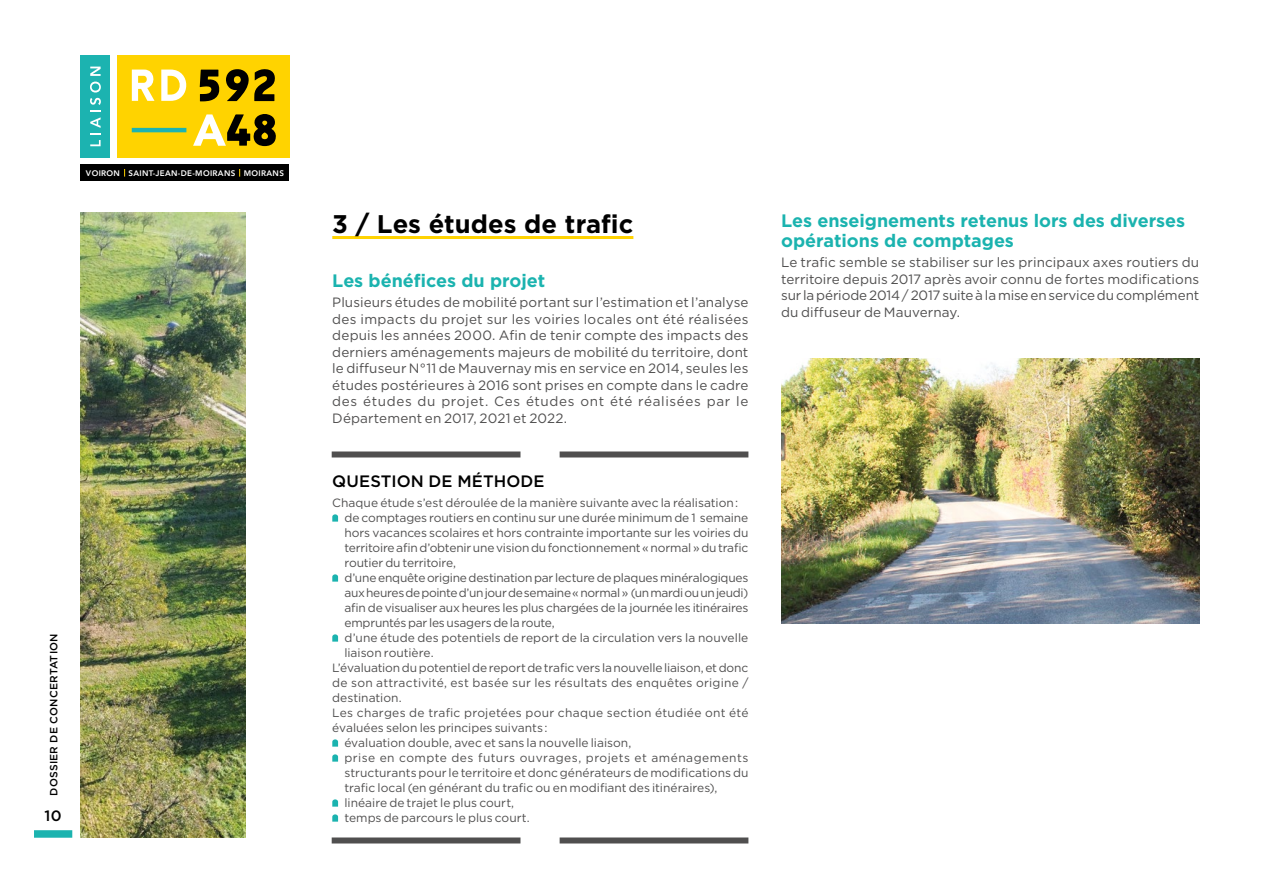
<style>
.page{position:relative;width:1263px;height:893px;background:#fff}
.page>*{position:absolute;margin:0;border:0;box-sizing:border-box;transform-origin:0 0}
.t1{font:700 25.5px "Gotham";letter-spacing:.005em;color:#000}
.t2{font:700 18px/19.5px "Gotham";color:#1bb3af}
.t3{font:500 16.5px "Gotham";letter-spacing:.005em;color:#000}
.t4{font:500 15px "Gotham";color:#000}
.t5{font:13.5px/16.5px "Gotham";letter-spacing:.005em;color:#504f4f;text-align:justify}
.t6{font:12px "Gotham";letter-spacing:-.005em;color:#504f4f}
.t7{font:12px "Gotham";letter-spacing:-.025em;color:#504f4f}
.t8{font:12px "Gotham";letter-spacing:.02em;color:#504f4f}
.t9{font:12px "Gotham";letter-spacing:.025em;color:#504f4f}
.t10{font:12px "Gotham";letter-spacing:.04em;color:#504f4f}
.t11{font:500 10.5px "Gotham";letter-spacing:.02em;color:#000}
.t12{font:800 7.95px "Avenir LT Std";letter-spacing:.04em;color:#fff}
</style>
<div class="page">
<div style="left:34px;top:830px;width:38px;height:8px;background:#1bb3af"></div>
<div style="left:81px;top:55px;width:29px;height:103px;background:#1cb3b0"></div>
<svg style="left:90px;top:82px;width:11px;height:64px"></svg>
<svg style="left:90px;top:67px;width:11px;height:9px"></svg>
<div style="left:117px;top:55px;width:172px;height:103px;background:#ffd300"></div>
<div style="left:81px;top:164px;width:208px;height:17px;background:#000"></div>
<svg style="left:132px;top:70px;width:55px;height:31px"></svg>
<svg style="left:193px;top:114px;width:83px;height:32px"></svg>
<svg style="left:226px;top:69px;width:49px;height:32px"></svg>
<svg style="left:200px;top:70px;width:19px;height:31px"></svg>
<hr style="left:132px;top:128px;width:54px;height:4px;background:#1db3b0">
<img style="left:81px;top:213px;width:164px;height:625px">
<img style="left:781px;top:359px;width:418px;height:265px">
<hr style="left:332px;top:236px;width:301px;height:3px;background:#ffd300">
<svg style="left:332px;top:514px;width:6px;height:8px"></svg>
<svg style="left:332px;top:574px;width:6px;height:8px"></svg>
<svg style="left:332px;top:634px;width:6px;height:8px"></svg>
<svg style="left:332px;top:739px;width:6px;height:8px"></svg>
<svg style="left:332px;top:754px;width:6px;height:8px"></svg>
<svg style="left:332px;top:799px;width:6px;height:8px"></svg>
<svg style="left:332px;top:814px;width:6px;height:8px"></svg>
<div style="left:560px;top:451px;width:188px;height:6px;background:#504f4f"></div>
<div style="left:560px;top:837px;width:188px;height:6px;background:#504f4f"></div>
<div style="left:332px;top:451px;width:188px;height:6px;background:#504f4f"></div>
<div style="left:332px;top:837px;width:188px;height:6px;background:#504f4f"></div>
<p class="t12" style="left:86px;top:168px;width:199px">VOIRON SAINT-JEAN-DE-MOIRANS MOIRANS</p>
<p class="t11" style="left:47px;top:796px;width:164px;rotate:-90deg">DOSSIER DE CONCERTATION</p>
<p class="t4" style="left:45px;top:806px;width:19px">10</p>
<h1 class="t1" style="left:332px;top:207px;width:303px">3 / Les études de trafic</h1>
<h2 class="t2" style="left:332px;top:270px;width:214px">Les bénéfices du projet</h2>
<p class="t5" style="left:332px;top:294px;width:418px">Plusieurs études de mobilité portant sur l’estimation et l’analyse des impacts du projet sur les voiries locales ont été réalisées depuis les années 2000. Afin de tenir compte des impacts des derniers aménagements majeurs de mobilité du territoire, dont le diffuseur N°11 de Mauvernay mis en service en 2014, seules les études postérieures à 2016 sont prises en compte dans le cadre des études du projet. Ces études ont été réalisées par le Département en 2017, 2021 et 2022.</p>
<h3 class="t3" style="left:332px;top:471px;width:214px">QUESTION DE MÉTHODE</h3>
<p class="t6" style="left:332px;top:495px;width:407px">Chaque étude s’est déroulée de la manière suivante avec la réalisation :</p>
<p class="t6" style="left:344px;top:510px;width:405px">de comptages routiers en continu sur une durée minimum de 1 semaine</p>
<p class="t6" style="left:344px;top:525px;width:405px">hors vacances scolaires et hors contrainte importante sur les voiries du</p>
<p class="t6" style="left:344px;top:540px;width:405px">territoire afin d’obtenir une vision du fonctionnement « normal » du trafic</p>
<p class="t6" style="left:344px;top:555px;width:113px">routier du territoire,</p>
<p class="t6" style="left:344px;top:570px;width:405px">d’une enquête origine destination par lecture de plaques minéralogiques</p>
<p class="t7" style="left:344px;top:585px;width:405px">aux heures de pointe d’un jour de semaine « normal» (un mardi ou un jeudi)</p>
<p class="t6" style="left:344px;top:600px;width:405px">afin de visualiser aux heures les plus chargées de la journée les itinéraires</p>
<p class="t6" style="left:344px;top:615px;width:212px">empruntés par les usagers de la route,</p>
<p class="t6" style="left:344px;top:630px;width:405px">d’une étude des potentiels de report de la circulation vers la nouvelle</p>
<p class="t6" style="left:344px;top:645px;width:91px">liaison routière.</p>
<p class="t6" style="left:332px;top:660px;width:418px">L’évaluation du potentiel de report de trafic vers la nouvelle liaison, et donc</p>
<p class="t8" style="left:332px;top:675px;width:418px">de son attractivité, est basée sur les résultats des enquêtes origine /</p>
<p class="t6" style="left:332px;top:690px;width:71px">destination.</p>
<p class="t9" style="left:332px;top:705px;width:418px">Les charges de trafic projetées pour chaque section étudiée ont été</p>
<p class="t6" style="left:332px;top:720px;width:217px">évaluées selon les principes suivants :</p>
<p class="t6" style="left:344px;top:735px;width:288px">évaluation double, avec et sans la nouvelle liaison,</p>
<p class="t10" style="left:344px;top:750px;width:405px">prise en compte des futurs ouvrages, projets et aménagements</p>
<p class="t6" style="left:344px;top:765px;width:405px">structurants pour le territoire et donc générateurs de modifications du</p>
<p class="t6" style="left:344px;top:780px;width:374px">trafic local (en générant du trafic ou en modifiant des itinéraires),</p>
<p class="t6" style="left:344px;top:795px;width:171px">linéaire de trajet le plus court,</p>
<p class="t6" style="left:344px;top:810px;width:187px">temps de parcours le plus court.</p>
<h2 class="t2" style="left:781px;top:211px;width:405px">Les enseignements retenus lors des diverses opérations de comptages</h2>
<p class="t5" style="left:781px;top:254px;width:420px">Le trafic semble se stabiliser sur les principaux axes routiers du territoire depuis 2017 après avoir connu de fortes modifications sur la période 2014 / 2017 suite à la mise en service du complément du diffuseur de Mauvernay.</p>
</div>
